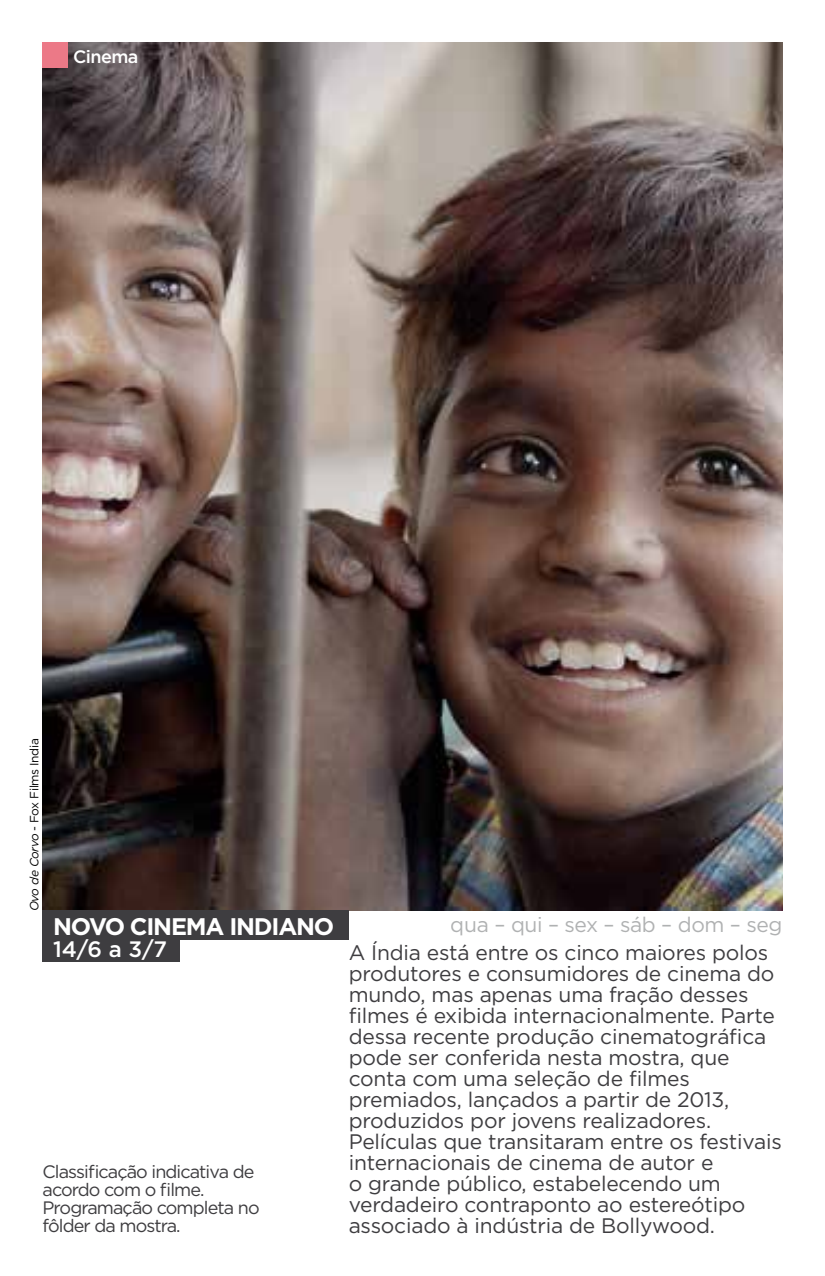
<style>
.page{position:relative;width:825px;height:1276px;background:#fff}
.page>*{position:absolute;margin:0;border:0;box-sizing:border-box;transform-origin:0 0}
.t1{font:700 24px "Gotham";letter-spacing:-.05em;color:#fff}
.t2{font:500 22.2px "Gotham";color:#fff}
.t3{font:21px/21px "Gotham";letter-spacing:-.01em;color:#3e3d40}
.t4{font:21px "Gotham";letter-spacing:-.02em;color:#9c9e9f}
.t5{font:18px/18px "Gotham";letter-spacing:-.05em;color:#3e3d40}
.t6{font:500 18px "Gotham";letter-spacing:-.03em;color:#fff}
.t7{font:12px "Gotham";letter-spacing:-.03em;color:#000}
.s1{font-style:italic}
</style>
<div class="page">
<img style="left:42px;top:43px;width:740px;height:867px">
<svg style="left:42px;top:42px;width:26px;height:26px"></svg>
<div style="left:43px;top:910px;width:306px;height:29px;background:#3e3d40"></div>
<div style="left:43px;top:935px;width:137px;height:27px;background:#3e3d40"></div>
<p class="t6" style="left:73px;top:46px;width:67px">Cinema</p>
<p class="t7" style="left:28px;top:911px;width:175px;rotate:-90deg"><span class="s1">Ovo de Corvo</span> - Fox Films India</p>
<p class="t1" style="left:53px;top:912px;width:283px">NOVO CINEMA INDIANO</p>
<p class="t2" style="left:53px;top:936px;width:115px">14/6 a 3/7</p>
<p class="t5" style="left:43px;top:1162px;width:219px">Classificação indicativa de acordo com o filme.<br>Programação completa no fôlder da mostra.</p>
<p class="t4" style="left:451px;top:913px;width:333px">qua – qui – sex – sáb – dom – seg</p>
<p class="t3" style="left:349px;top:942px;width:435px">A Índia está entre os cinco maiores polos produtores e consumidores de cinema do mundo, mas apenas uma fração desses filmes é exibida internacionalmente. Parte dessa recente produção cinematográfica pode ser conferida nesta mostra, que conta com uma seleção de filmes premiados, lançados a partir de 2013, produzidos por jovens realizadores.<br>Películas que transitaram entre os festivais internacionais de cinema de autor e<br>o grande público, estabelecendo um verdadeiro contraponto ao estereótipo associado à indústria de Bollywood.</p>
</div>
